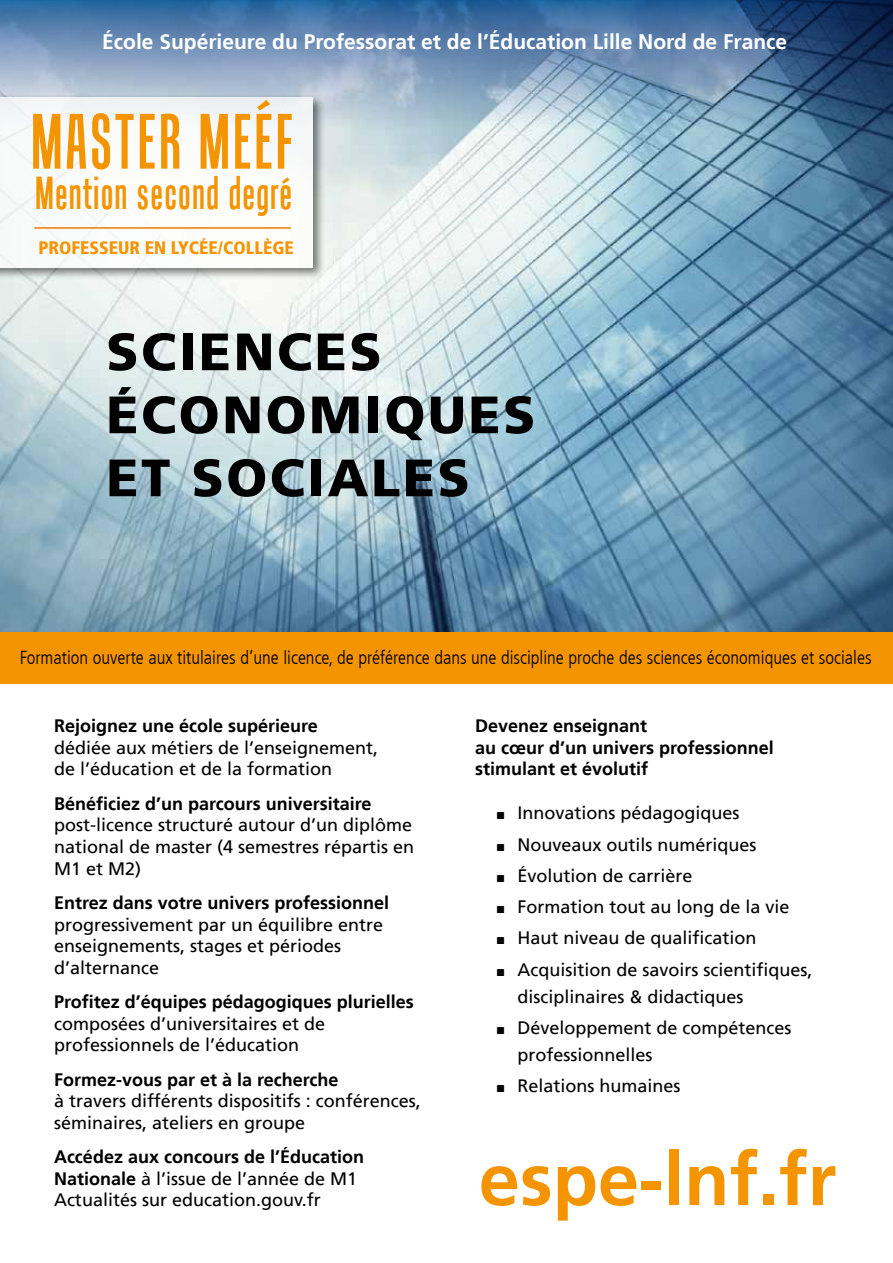
<style>
.page{position:relative;width:893px;height:1263px;background:#fff}
.page>*{position:absolute;margin:0;border:0;box-sizing:border-box;transform-origin:0 0}
.t1{font:76.5px "Tandelle";letter-spacing:.05em;color:#f39400}
.t2{font:700 73.95px "Frutiger LT";color:#f39400}
.t3{font:900 52.5px/63px "Frutiger LT";letter-spacing:.05em;color:#000}
.t4{font:45px "Tandelle";letter-spacing:.04em;color:#f39400}
.t5{font:700 21px "Frutiger LT";color:#fff}
.t6{font:300 condensed 18.75px "Frutiger LT";color:#000}
.t7{font:18px/21.6px "Frutiger LT";color:#000}
.t8{font:700 18px/21.6px "Frutiger LT";color:#000}
.t9{font:900 condensed 18px "Frutiger LT";color:#f39400}
.s1{font-weight:700}
.s2{font-family:"Arial";font-size:15px}
</style>
<div class="page">
<img style="left:0;top:0;width:893px;height:632px">
<div style="left:0;top:93px;width:325px;height:187px;background:#000;opacity:.75"></div>
<div style="left:0;top:97px;width:313px;height:171px;background:#fff"></div>
<hr style="left:34px;top:227px;width:257px;height:2px;background:#ee7b00">
<div style="left:0;top:632px;width:893px;height:52px;background:#f39400"></div>
<p class="t5" style="left:102px;top:30px;width:687px">École Supérieure du Professorat et de l’Éducation Lille Nord de France</p>
<h1 class="t1" style="left:31px;top:98px;width:262px">MASTER MEÉF</h1>
<h3 class="t4" style="left:35px;top:168px;width:258px">Mention second degré</h3>
<p class="t9" style="left:38px;top:237px;width:257px">PROFESSEUR EN LYCÉE/COLLÈGE</p>
<h3 class="t3" style="left:106px;top:320px;width:426px">SCIENCES<br>ÉCONOMIQUES<br>ET SOCIALES</h3>
<p class="t6" style="left:20px;top:647px;width:853px">Formation ouverte aux titulaires d’une licence, de préférence dans une discipline proche des sciences économiques et sociales</p>
<p class="t8" style="left:54px;top:715px;width:265px">Rejoignez une école supérieure</p>
<p class="t7" style="left:54px;top:737px;width:326px">dédiée aux métiers de l’enseignement, de l’éducation et de la formation</p>
<p class="t8" style="left:54px;top:793px;width:319px">Bénéficiez d’un parcours universitaire</p>
<p class="t7" style="left:54px;top:814px;width:362px;text-align:justify">post-licence structuré autour d’un diplôme national de master (4 semestres répartis en M1 et M2)</p>
<p class="t8" style="left:54px;top:892px;width:337px">Entrez dans votre univers professionnel</p>
<p class="t7" style="left:54px;top:913px;width:331px">progressivement par un équilibre entre enseignements, stages et périodes d’alternance</p>
<p class="t8" style="left:54px;top:991px;width:361px">Profitez d’équipes pédagogiques plurielles</p>
<p class="t7" style="left:54px;top:1013px;width:273px">composées d’universitaires et de professionnels de l’éducation</p>
<p class="t8" style="left:54px;top:1069px;width:286px">Formez-vous par et à la recherche</p>
<p class="t7" style="left:54px;top:1090px;width:368px">à travers différents dispositifs : conférences, séminaires, ateliers en groupe</p>
<p class="t7" style="left:54px;top:1146px;width:312px"><span class="s1">Accédez aux concours de l’Éducation<br>Nationale</span> à l’issue de l’année de M1<br>Actualités sur education.gouv.fr</p>
<p class="t8" style="left:475px;top:715px;width:300px">Devenez enseignant<br>au cœur d’un univers professionnel stimulant et évolutif</p>
<p class="t7" style="left:496px;top:802px;width:245px"><span class="s2">■</span> Innovations pédagogiques</p>
<p class="t7" style="left:496px;top:834px;width:262px"><span class="s2">■</span> Nouveaux outils numériques</p>
<p class="t7" style="left:496px;top:865px;width:198px"><span class="s2">■</span> Évolution de carrière</p>
<p class="t7" style="left:496px;top:896px;width:295px"><span class="s2">■</span> Formation tout au long de la vie</p>
<p class="t7" style="left:496px;top:927px;width:262px"><span class="s2">■</span> Haut niveau de qualification</p>
<p class="t7" style="left:517px;top:956px;width:297px;line-height:27px;text-indent:-21px"><span class="s2">■</span> Acquisition de savoirs scientifiques, disciplinaires &amp; didactiques</p>
<p class="t7" style="left:517px;top:1014px;width:276px;line-height:27px;text-indent:-21px"><span class="s2">■</span> Développement de compétences professionnelles</p>
<p class="t7" style="left:496px;top:1075px;width:186px"><span class="s2">■</span> Relations humaines</p>
<h2 class="t2" style="left:479px;top:1136px;width:359px">espe-lnf.fr</h2>
</div>
